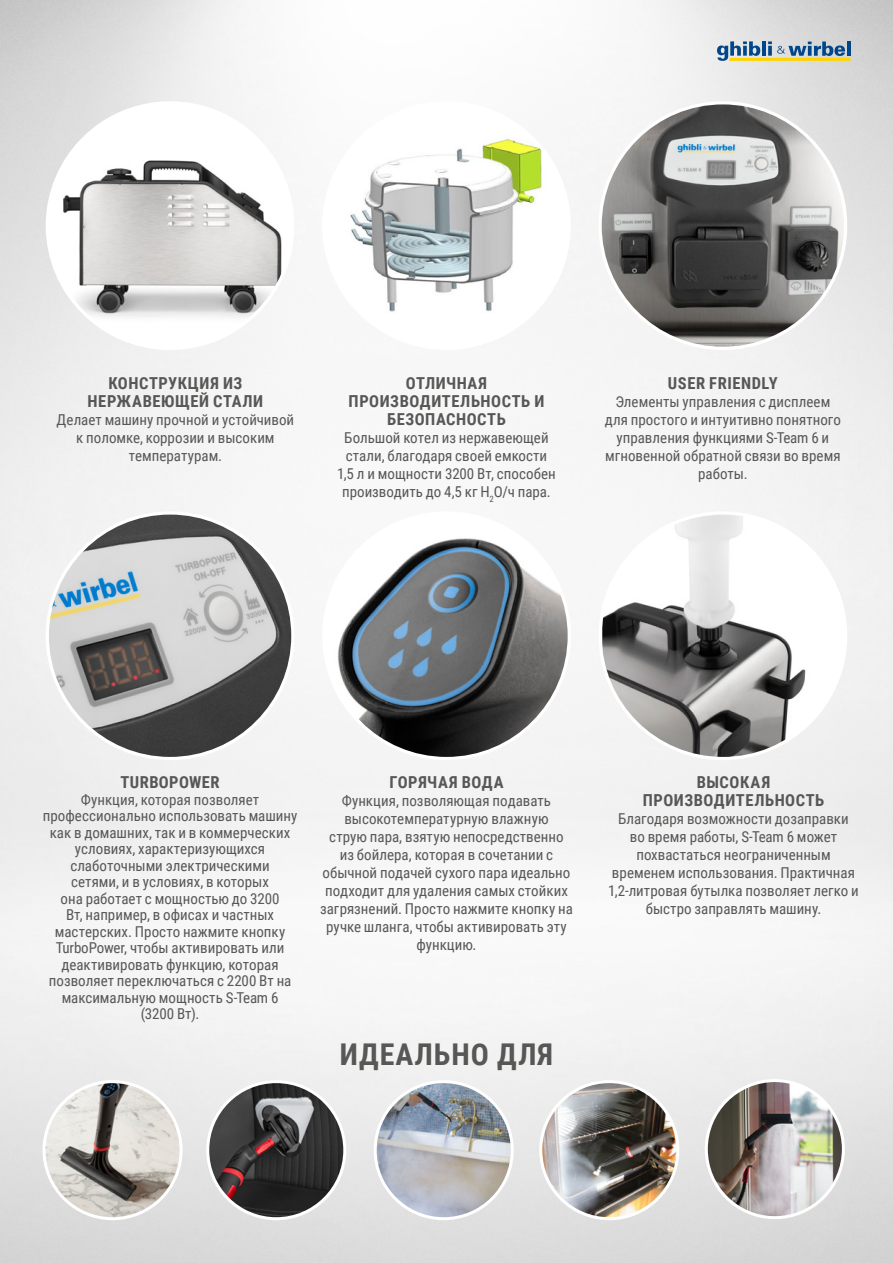
<style>
.page{position:relative;width:893px;height:1263px;background:#fff}
.page>*{position:absolute;margin:0;border:0;box-sizing:border-box;transform-origin:0 0}
._1-TitoloMacchina{font:700 30px "Roboto Condensed";letter-spacing:.035em;color:#575756}
.t1{font:700 16.5px/18px "Roboto Condensed";letter-spacing:.035em;color:#575756;text-align:center}
.t2{font:15px/18px "Roboto Condensed";color:#575756;text-align:center}
</style>
<div class="page">
<img style="left:0;top:0;width:893px;height:1263px">
<svg style="left:717px;top:41px;width:133px;height:20px;background:#97a9a3"></svg>
<img style="left:0;top:190px;width:31px;height:622px">
<img style="left:44px;top:1082px;width:137px;height:137px;border-radius:69px">
<div style="left:43px;top:1080px;width:140px;height:140px;border:3px solid #fff;border-radius:50%"></div>
<img style="left:706px;top:1080px;width:137px;height:137px;border-radius:69px">
<div style="left:705px;top:1079px;width:140px;height:140px;border:3px solid #fff;border-radius:50%"></div>
<img style="left:375px;top:1082px;width:137px;height:137px;border-radius:69px">
<div style="left:374px;top:1080px;width:140px;height:140px;border:3px solid #fff;border-radius:50%"></div>
<img style="left:541px;top:1082px;width:137px;height:137px;border-radius:69px">
<div style="left:539px;top:1080px;width:140px;height:140px;border:3px solid #fff;border-radius:50%"></div>
<img style="left:208px;top:1082px;width:137px;height:137px;border-radius:69px">
<div style="left:206px;top:1080px;width:140px;height:140px;border:3px solid #fff;border-radius:50%"></div>
<img style="left:47px;top:513px;width:246px;height:245px;border-radius:123px">
<div style="left:324px;top:103px;width:245px;height:245px;background:#fff;border-radius:50%"></div>
<img style="left:346px;top:135px;width:201px;height:181px">
<img style="left:47px;top:103px;width:246px;height:245px;border-radius:123px">
<img style="left:324px;top:513px;width:245px;height:245px;border-radius:123px">
<img style="left:600px;top:103px;width:246px;height:245px;border-radius:120px">
<div style="left:600px;top:513px;width:246px;height:245px;background:#fff;border-radius:50%"></div>
<img style="left:602px;top:513px;width:221px;height:245px">
<p class="t1" style="left:88px;top:373px;width:177px">КОНСТРУКЦИЯ ИЗ<br>НЕРЖАВЕЮЩЕЙ СТАЛИ</p>
<p class="t2" style="left:57px;top:410px;width:239px">Делает машину прочной и устойчивой к поломке, коррозии и высоким температурам.</p>
<p class="t1" style="left:349px;top:373px;width:197px">ОТЛИЧНАЯ<br>ПРОИЗВОДИТЕЛЬНОСТЬ И<br>БЕЗОПАСНОСТЬ</p>
<p class="t2" style="left:337px;top:428px;width:220px">Большой котел из нержавеющей стали, благодаря своей емкости<br>1,5 л и мощности 3200 Вт, способен производить до 4,5 кг H<sub>2</sub>O/ч пара.</p>
<p class="t1" style="left:668px;top:373px;width:111px">USER FRIENDLY</p>
<p class="t2" style="left:605px;top:392px;width:238px">Элементы управления с дисплеем для простого и интуитивно понятного управления функциями S-Team 6 и мгновенной обратной связи во время работы.</p>
<p class="t1" style="left:121px;top:773px;width:101px">TURBOPOWER</p>
<p class="t2" style="left:43px;top:791px;width:256px;line-height:16.5px">Функция, которая позволяет профессионально использовать машину как в домашних, так и в коммерческих условиях, характеризующихся слаботочными электрическими<br>сетями, и в условиях, в которых<br>она работает с мощностью до 3200<br>Вт, например, в офисах и частных мастерских. Просто нажмите кнопку TurboPower, чтобы активировать или деактивировать функцию, которая позволяет переключаться с 2200 Вт на максимальную мощность S-Team 6</p>
<p class="t2" style="left:141px;top:1004px;width:60px">(3200 Вт).</p>
<p class="t1" style="left:389px;top:773px;width:116px">ГОРЯЧАЯ ВОДА</p>
<p class="t2" style="left:320px;top:791px;width:254px">Функция, позволяющая подавать высокотемпературную влажную<br>струю пара, взятую непосредственно<br>из бойлера, которая в сочетании с обычной подачей сухого пара идеально подходит для удаления самых стойких загрязнений. Просто нажмите кнопку на ручке шланга, чтобы активировать эту функцию.</p>
<p class="_1-TitoloMacchina" style="left:340px;top:1033px;width:215px">ИДЕАЛЬНО ДЛЯ</p>
<p class="t1" style="left:643px;top:773px;width:183px">ВЫСОКАЯ<br>ПРОИЗВОДИТЕЛЬНОСТЬ</p>
<p class="t2" style="left:608px;top:809px;width:252px">Благодаря возможности дозаправки<br>во время работы, S-Team 6 может похвастаться неограниченным временем использования. Практичная 1,2-литровая бутылка позволяет легко и быстро заправлять машину.</p>
</div>
